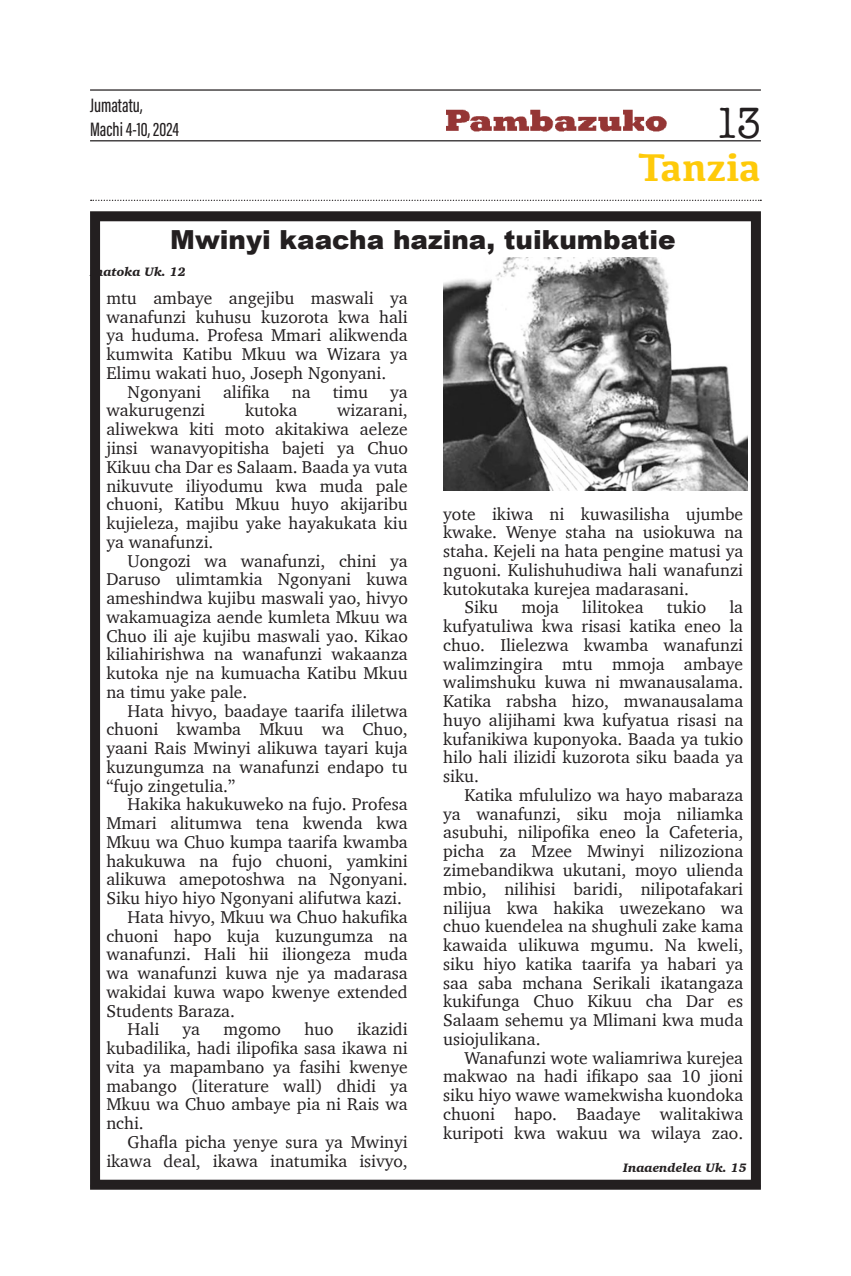
<style>
.page{position:relative;width:851px;height:1276px;background:#fff}
.page>*{position:absolute;margin:0;border:0;box-sizing:border-box;transform-origin:0 0}
.t1{font:45px "American Typewriter";color:#231f20;scale:.84 1}
.t2{font:700 40px "Kefa";color:#feca0a}
.t3{font:900 26.25px "Arial";color:#231f20}
.t4{font:20px/24px "Acumin Variable Concept";color:#231f20}
.t5{font:17.5px/18.8px "Charter";color:#231f20;text-align:justify}
.t6{font:italic 900 12.5px "Charter";color:#231f20}
</style>
<div class="page">
<hr style="left:90px;top:89px;width:670px;height:2px;background:#231f20">
<hr style="left:90px;top:140px;width:670px;height:1px;background:#231f20">
<svg style="left:91px;top:200px;width:670px;height:1px"></svg>
<img style="left:446px;top:109px;width:220px;height:23px">
<div style="left:90px;top:211px;width:670px;height:978px;border:10px solid #231f20"></div>
<img style="left:443px;top:258px;width:304px;height:233px">
<p class="t4" style="left:90px;top:92px;width:90px">Jumatatu,<br>Machi 4-10, 2024</p>
<h1 class="t1" style="left:715px;top:88px;width:56px">13</h1>
<p class="t2" style="left:638px;top:141px;width:124px">Tanzia</p>
<p class="t3" style="left:170px;top:220px;width:507px">Mwinyi kaacha hazina, tuikumbatie</p>
<p class="t6" style="left:90px;top:264px;width:97px">Inatoka Uk. 12</p>
<p class="t5" style="left:106px;top:288px;width:303px">mtu ambaye angejibu maswali ya wanafunzi kuhusu kuzorota kwa hali ya huduma. Profesa Mmari alikwenda kumwita Katibu Mkuu wa Wizara ya Elimu wakati huo, Joseph Ngonyani.</p>
<p class="t5" style="left:128px;top:382px;width:75px">Ngonyani</p>
<p class="t5" style="left:223px;top:382px;width:48px">alifika</p>
<p class="t5" style="left:292px;top:382px;width:20px">na</p>
<p class="t5" style="left:332px;top:382px;width:37px">timu</p>
<p class="t5" style="left:390px;top:382px;width:19px">ya</p>
<p class="t5" style="left:106px;top:401px;width:100px">wakurugenzi</p>
<p class="t5" style="left:245px;top:401px;width:54px">kutoka</p>
<p class="t5" style="left:106px;top:401px;width:303px;text-indent:230px">wizarani, aliwekwa kiti moto akitakiwa aeleze jinsi wanavyopitisha bajeti ya Chuo Kikuu cha Dar es Salaam. Baada ya vuta nikuvute iliyodumu kwa muda pale chuoni, Katibu Mkuu huyo akijaribu kujieleza, majibu yake hayakukata kiu ya wanafunzi.</p>
<p class="t5" style="left:106px;top:551px;width:303px;text-indent:21px">Uongozi wa wanafunzi, chini ya Daruso ulimtamkia Ngonyani kuwa ameshindwa kujibu maswali yao, hivyo wakamuagiza aende kumleta Mkuu wa Chuo ili aje kujibu maswali yao. Kikao kiliahirishwa na wanafunzi wakaanza kutoka nje na kumuacha Katibu Mkuu na timu yake pale.</p>
<p class="t5" style="left:106px;top:701px;width:303px;text-indent:21px">Hata hivyo, baadaye taarifa ililetwa chuoni kwamba Mkuu wa Chuo, yaani Rais Mwinyi alikuwa tayari kuja kuzungumza na wanafunzi endapo tu “fujo zingetulia.”</p>
<p class="t5" style="left:106px;top:795px;width:303px;text-indent:21px">Hakika hakukuweko na fujo. Profesa Mmari alitumwa tena kwenda kwa Mkuu wa Chuo kumpa taarifa kwamba hakukuwa na fujo chuoni, yamkini alikuwa amepotoshwa na Ngonyani.<br>Siku hiyo hiyo Ngonyani alifutwa kazi.</p>
<p class="t5" style="left:106px;top:907px;width:303px;text-indent:21px">Hata hivyo, Mkuu wa Chuo hakufika chuoni hapo kuja kuzungumza na wanafunzi. Hali hii iliongeza muda wa wanafunzi kuwa nje ya madarasa wakidai kuwa wapo kwenye extended Students Baraza.</p>
<p class="t5" style="left:128px;top:1020px;width:33px">Hali</p>
<p class="t5" style="left:183px;top:1020px;width:19px">ya</p>
<p class="t5" style="left:223px;top:1020px;width:59px">mgomo</p>
<p class="t5" style="left:304px;top:1020px;width:31px">huo</p>
<p class="t5" style="left:443px;top:504px;width:301px">yote ikiwa ni kuwasilisha ujumbe kwake. Wenye staha na usiokuwa na staha. Kejeli na hata pengine matusi ya nguoni. Kulishuhudiwa hali wanafunzi kutokutaka kurejea madarasani.</p>
<p class="t5" style="left:464px;top:598px;width:35px">Siku</p>
<p class="t5" style="left:521px;top:598px;width:39px">moja</p>
<p class="t5" style="left:582px;top:598px;width:63px">lilitokea</p>
<p class="t5" style="left:667px;top:598px;width:41px">tukio</p>
<p class="t5" style="left:443px;top:598px;width:301px;text-indent:286px">la kufyatuliwa kwa risasi katika eneo la chuo. Ilielezwa kwamba wanafunzi walimzingira mtu mmoja ambaye walimshuku kuwa ni mwanausalama.<br>Katika rabsha hizo, mwanausalama huyo alijihami kwa kufyatua risasi na kufanikiwa kuponyoka. Baada ya tukio hilo hali ilizidi kuzorota siku baada ya siku.</p>
<p class="t5" style="left:443px;top:785px;width:301px;text-indent:21px">Katika mfululizo wa hayo mabaraza ya wanafunzi, siku moja niliamka asubuhi, nilipofika eneo la Cafeteria, picha za Mzee Mwinyi nilizoziona zimebandikwa ukutani, moyo ulienda mbio, nilihisi baridi, nilipotafakari nilijua kwa hakika uwezekano wa chuo kuendelea na shughuli zake kama kawaida ulikuwa mgumu. Na kweli, siku hiyo katika taarifa ya habari ya saa saba mchana Serikali ikatangaza kukifunga Chuo Kikuu cha Dar es Salaam sehemu ya Mlimani kwa muda usiojulikana.</p>
<p class="t5" style="left:443px;top:1048px;width:301px;text-indent:21px">Wanafunzi wote waliamriwa kurejea makwao na hadi ifikapo saa 10 jioni siku hiyo wawe wamekwisha kuondoka chuoni hapo. Baadaye walitakiwa kuripoti kwa wakuu wa wilaya zao.</p>
<p class="t5" style="left:106px;top:1020px;width:303px;text-indent:251px">ikazidi kubadilika, hadi ilipofika sasa ikawa ni vita ya mapambano ya fasihi kwenye mabango (literature wall) dhidi ya Mkuu wa Chuo ambaye pia ni Rais wa nchi.</p>
<p class="t5" style="left:106px;top:1132px;width:303px;text-align:right">Ghafla picha yenye sura ya Mwinyi ikawa deal, ikawa inatumika isivyo,</p>
<p class="t6" style="left:623px;top:1160px;width:125px">Inaaendelea Uk. 15</p>
</div>
